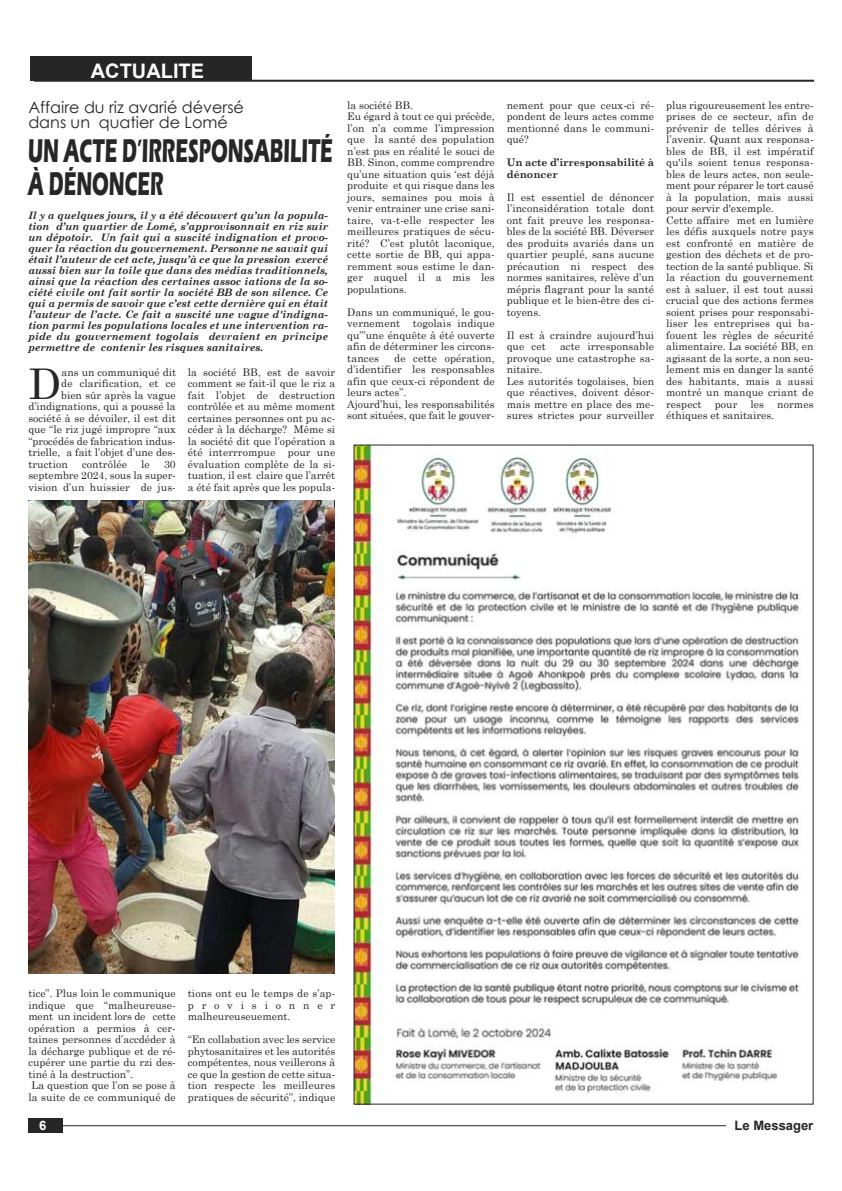
<style>
.page{position:relative;width:842px;height:1191px;background:#fff}
.page>*{position:absolute;margin:0;border:0;box-sizing:border-box;transform-origin:0 0}
.t1{font:42.3px "Century Schoolbook";color:#272627}
.t2{font:700 33.8px/33.8px "Eras ITC";color:#272627;scale:.57 1}
.t3{font:700 20px "Arial";color:#fff}
.t4{font:16px/15px "Century Gothic";color:#272627}
.t5{font:700 13px "Arial";color:#272627}
.t6{font:700 13px "Arial";color:#fff}
.t7{font:10.5px/11.5px "Century Schoolbook";letter-spacing:.005em;color:#272627;text-align:justify}
.t8{font:700 10.5px/11.5px "Century Schoolbook";letter-spacing:-.01em;color:#272627}
.t9{font:italic 700 10.3px/11px "Century Schoolbook";color:#272627;text-align:justify}
</style>
<div class="page">
<hr style="left:34px;top:80px;width:780px;height:2px;background:#272627">
<div style="left:30px;top:57px;width:222px;height:24px;background:#272627"></div>
<hr style="left:60px;top:1125px;width:666px;height:1px;background:#272627">
<div style="left:28px;top:1118px;width:35px;height:14px;background:#272627"></div>
<img style="left:28px;top:500px;width:307px;height:474px">
<img style="left:355px;top:446px;width:446px;height:656px">
<h3 class="t3" style="left:91px;top:60px;width:115px">ACTUALITE</h3>
<h3 class="t4" style="left:28px;top:99px;width:217px">Affaire du riz avarié déversé dans un quatier de Lomé</h3>
<h2 class="t2" style="left:28px;top:134px;width:536px">UN ACTE D’IRRESPONSABILITÉ<br>À DÉNONCER</h2>
<p class="t9" style="left:28px;top:209px;width:301px">Il y a quelques jours, il y a été découvert qu’un la popula&shy;tion d’un quartier de Lomé, s’approvisonnait en riz suir un dépotoir. Un fait qui a suscité indignation et provo&shy;quer la réaction du gouvernement. Personne ne savait qui était l’auteur de cet acte, jusqu’à ce que la pression exercé aussi bien sur la toile que dans des médias traditionnels, ainsi que la réaction des certaines assoc iations de la so&shy;ciété civile ont fait sortir la société BB de son silence. Ce qui a permis de savoir que c’est cette dernière qui en était l’auteur de l’acte. Ce fait a suscité une vague d'indigna&shy;tion parmi les populations locales et une intervention ra&shy;pide du gouvernement togolais devraient en principe permettre de contenir les risques sanitaires.</p>
<h1 class="t1" style="left:28px;top:357px;width:34px">D</h1>
<p class="t7" style="left:62px;top:366px;width:116px">ans un communiqué dit</p>
<p class="t7" style="left:61px;top:377px;width:116px">de clarification, et ce</p>
<p class="t7" style="left:61px;top:389px;width:116px">bien sûr après la vague</p>
<p class="t7" style="left:28px;top:400px;width:149px">d’indignations, qui a poussé la</p>
<p class="t7" style="left:28px;top:412px;width:149px">société à se dévoiler, il est dit</p>
<p class="t7" style="left:28px;top:423px;width:149px">que “le riz jugé impropre “aux</p>
<p class="t7" style="left:28px;top:435px;width:149px">“procédés de fabrication indus-</p>
<p class="t7" style="left:28px;top:446px;width:149px">trielle, a fait l’objet d’une des-</p>
<p class="t7" style="left:28px;top:458px;width:41px">truction</p>
<p class="t7" style="left:82px;top:458px;width:46px">contrôlée</p>
<p class="t7" style="left:141px;top:458px;width:10px">le</p>
<p class="t7" style="left:28px;top:458px;width:149px;text-indent:136px">30 septembre 2024, sous la super&shy;vision d’un huissier de jus-</p>
<p class="t7" style="left:188px;top:366px;width:149px">la société BB, est de savoir comment se fait-il que le riz a fait l’objet de destruction contrôlée et au même moment certaines personnes ont pu ac&shy;céder à la décharge? Même si la société dit que l’opération a été interrrompue pour une évaluation complète de la si&shy;tuation, il est claire que l’arrêt a été fait après que les popula-</p>
<p class="t7" style="left:347px;top:99px;width:149px;text-align:left">la société BB.<br>Eu égard à tout ce qui précède, l’on n’a comme l’impression que la santé des population n’est pas en réalité le souci de<br>BB. Sinon, comme comprendre qu’une situation quis ‘est déjà produite et qui risque dans les jours, semaines pou mois à venir entrainer une crise sani&shy;taire, va-t-elle respecter les meilleures pratiques de sécu&shy;rité? C’est plutôt laconique, cette sortie de BB, qui appa&shy;remment sous estime le dan&shy;ger auquel il a mis les populations.</p>
<p class="t7" style="left:347px;top:306px;width:149px">Dans un communiqué, le gou&shy;vernement togolais indique qu’”une énquête à été ouverte afin de déterminer les circons&shy;tances</p>
<p class="t7" style="left:347px;top:352px;width:149px;text-align:left;text-indent:47px">de cette opération, d’identifier les responsables afin que ceux-ci répondent de leurs actes”.<br>Ajourd’hui, les responsabilités sont situées, que fait le gouver-</p>
<p class="t7" style="left:507px;top:99px;width:149px">nement pour que ceux-ci ré&shy;pondent de leurs actes comme mentionné dans le communi&shy;qué?</p>
<p class="t8" style="left:507px;top:156px;width:149px">Un acte d’irresponsabilité à dénoncer</p>
<p class="t7" style="left:507px;top:191px;width:149px">Il est essentiel de dénoncer l’inconsidération totale dont ont fait preuve les responsa&shy;bles de la société BB. Déverser des produits avariés dans un quartier peuplé, sans aucune précaution ni respect des normes sanitaires, relève d’un mépris flagrant pour la santé publique et le bien-être des ci&shy;toyens.</p>
<p class="t7" style="left:507px;top:329px;width:149px">Il est à craindre aujourd’hui que cet</p>
<p class="t7" style="left:507px;top:340px;width:149px;text-align:left;text-indent:53px">acte irresponsable provoque une catastrophe sa&shy;nitaire.<br>Les autorités togolaises, bien que réactives, doivent désor&shy;mais mettre en place des me&shy;sures strictes pour surveiller</p>
<p class="t7" style="left:666px;top:99px;width:149px;text-align:left">plus rigoureusement les entre&shy;prises de ce secteur, afin de prévenir de telles dérives à l’avenir. Quant aux responsa&shy;bles de BB, il est impératif qu'ils soient tenus responsa&shy;bles de leurs actes, non seule&shy;ment pour réparer le tort causé à la population, mais aussi pour servir d'exemple.<br>Cette affaire met en lumière les défis auxquels notre pays est confronté en matière de gestion des déchets et de pro&shy;tection de la santé publique. Si la réaction du gouvernement est à saluer, il est tout aussi crucial que des actions fermes soient prises pour responsabi&shy;liser les entreprises qui ba&shy;fouent les règles de sécurité alimentaire. La société BB, en agissant de la sorte, a non seu&shy;lement mis en danger la santé des habitants, mais a aussi montré un manque criant de respect</p>
<p class="t7" style="left:715px;top:398px;width:24px">pour</p>
<p class="t7" style="left:750px;top:398px;width:15px">les</p>
<p class="t7" style="left:777px;top:398px;width:38px">normes</p>
<p class="t7" style="left:666px;top:409px;width:109px">éthiques et sanitaires.</p>
<p class="t7" style="left:28px;top:987px;width:149px;text-align:left">tice”. Plus loin le communique indique que “malheureuse&shy;ment un incident lors de cette opération a permios à cer&shy;taines personnes d’accdéder à la décharge publique et de ré&shy;cupérer une partie du rzi des&shy;tiné à la destruction”.<br>La question que l’on se pose à la suite de ce communiqué de</p>
<p class="t7" style="left:188px;top:987px;width:149px">tions ont eu le temps de s’ap&shy;provisionner malheureuseuement.</p>
<p class="t7" style="left:188px;top:1033px;width:149px">“En collabation avec les service phytosanitaires et les autorités compétentes, nous veillerons à ce que la gestion de cette situa&shy;tion respecte les meilleures pratiques de sécurité”, indique</p>
<p class="t6" style="left:39px;top:1117px;width:9px">6</p>
<p class="t5" style="left:735px;top:1118px;width:80px">Le Messager</p>
</div>
